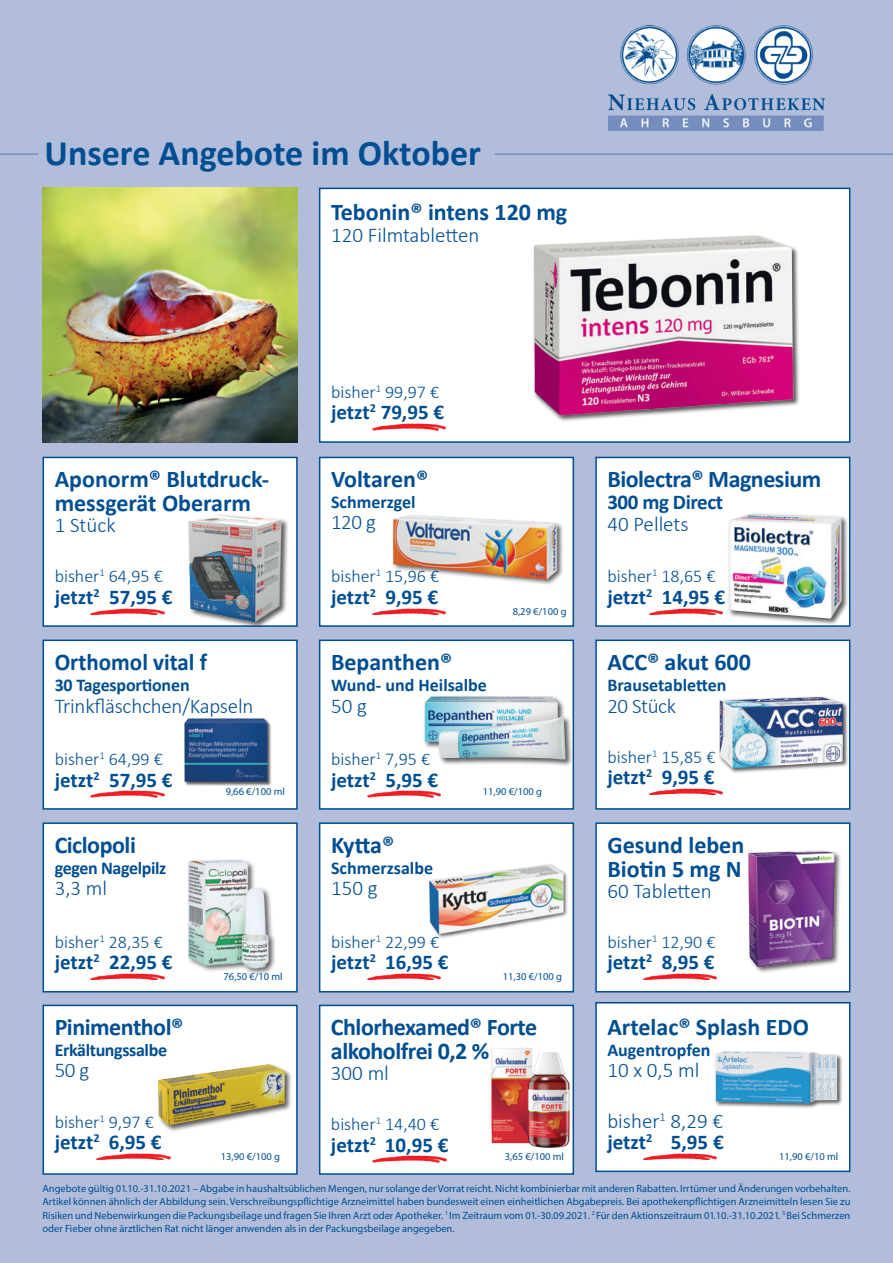
<style>
.page{position:relative;width:893px;height:1263px;background:#b1bdda}
.page>*{position:absolute;margin:0;border:0;box-sizing:border-box;transform-origin:0 0}
.t1{font:700 36px "Calibri";color:#004e92}
.t2{font:700 24px/24px "Calibri";color:#004e92}
.t3{font:700 24px/24px "Calibri";letter-spacing:-.02em;color:#004e92}
.t4{font:700 24px "Calibri";color:#004e92;scale:.96 1}
.t5{font:700 21px "Calibri";color:#004e92}
.t6{font:300 21px/21.6px "Calibri";color:#004e92}
.t7{font:700 21px "Calibri";letter-spacing:-.02em;color:#004e92}
.t8{font:300 18px "Calibri";color:#004e92}
.t9{font:700 18px "Calibri";letter-spacing:-.005em;color:#004e92}
.t10{font:10.5px/13.5px "Myriad Pro";color:#004e92;text-align:justify}
.s1{font-weight:700}
</style>
<div class="page">
<div style="left:43px;top:457px;width:255px;height:170px;background:#fff;border:2px solid #004e92"></div>
<div style="left:319px;top:188px;width:531px;height:255px;background:#fff;border:2px solid #004e92"></div>
<hr style="left:0;top:153px;width:38px;height:2px;background:#768ebe">
<div style="left:595px;top:457px;width:255px;height:170px;background:#fff;border:2px solid #004e92"></div>
<div style="left:319px;top:457px;width:255px;height:170px;background:#fff;border:2px solid #004e92"></div>
<div style="left:595px;top:1002px;width:255px;height:170px;background:#fff;border:2px solid #004e92"></div>
<div style="left:319px;top:639px;width:255px;height:171px;background:#fff;border:2px solid #004e92"></div>
<div style="left:43px;top:639px;width:255px;height:171px;background:#fff;border:2px solid #004e92"></div>
<div style="left:595px;top:822px;width:255px;height:170px;background:#fff;border:2px solid #004e92"></div>
<div style="left:595px;top:639px;width:255px;height:171px;background:#fff;border:2px solid #004e92"></div>
<div style="left:319px;top:1005px;width:255px;height:170px;background:#fff;border:2px solid #004e92"></div>
<div style="left:319px;top:822px;width:255px;height:170px;background:#fff;border:2px solid #004e92"></div>
<div style="left:43px;top:822px;width:255px;height:170px;background:#fff;border:2px solid #004e92"></div>
<div style="left:43px;top:1005px;width:255px;height:170px;background:#fff;border:2px solid #004e92"></div>
<img style="left:608px;top:26px;width:217px;height:105px">
<hr style="left:495px;top:153px;width:398px;height:2px;background:#768ebe">
<img style="left:491px;top:1048px;width:79px;height:100px">
<img style="left:43px;top:188px;width:255px;height:255px">
<img style="left:372px;top:423px;width:74px;height:7px">
<img style="left:90px;top:790px;width:75px;height:7px">
<img style="left:367px;top:790px;width:74px;height:7px">
<img style="left:90px;top:973px;width:75px;height:7px">
<img style="left:367px;top:973px;width:74px;height:7px">
<img style="left:643px;top:973px;width:74px;height:7px">
<img style="left:643px;top:1153px;width:74px;height:7px">
<img style="left:90px;top:608px;width:75px;height:7px">
<img style="left:372px;top:608px;width:74px;height:7px">
<img style="left:649px;top:608px;width:74px;height:7px">
<img style="left:96px;top:1153px;width:75px;height:7px">
<img style="left:649px;top:788px;width:74px;height:7px">
<div style="left:533px;top:234px;width:267px;height:188px;background:#231f20;opacity:.75"></div>
<img style="left:534px;top:235px;width:260px;height:180px">
<div style="left:187px;top:514px;width:102px;height:115px;background:#231f20;opacity:.75"></div>
<img style="left:183px;top:514px;width:103px;height:115px">
<div style="left:392px;top:514px;width:172px;height:72px;background:#231f20;opacity:.75"></div>
<img style="left:392px;top:514px;width:165px;height:66px">
<div style="left:728px;top:512px;width:121px;height:114px;background:#231f20;opacity:.75"></div>
<img style="left:729px;top:514px;width:113px;height:105px">
<div style="left:184px;top:718px;width:88px;height:68px;background:#231f20;opacity:.75"></div>
<img style="left:184px;top:718px;width:86px;height:67px">
<div style="left:423px;top:695px;width:150px;height:72px;background:#231f20;opacity:.75"></div>
<img style="left:425px;top:696px;width:141px;height:63px">
<div style="left:719px;top:696px;width:129px;height:78px;background:#231f20;opacity:.75"></div>
<img style="left:720px;top:697px;width:123px;height:71px">
<div style="left:187px;top:858px;width:90px;height:117px;background:#231f20;opacity:.75"></div>
<img style="left:187px;top:858px;width:90px;height:112px">
<div style="left:428px;top:863px;width:141px;height:76px;background:#231f20;opacity:.75"></div>
<img style="left:428px;top:863px;width:141px;height:73px">
<div style="left:747px;top:849px;width:95px;height:125px;background:#231f20;opacity:.75"></div>
<img style="left:747px;top:849px;width:92px;height:120px">
<div style="left:157px;top:1063px;width:135px;height:69px;background:#231f20;opacity:.75"></div>
<img style="left:158px;top:1064px;width:110px;height:26px">
<div style="left:714px;top:1050px;width:129px;height:59px;background:#231f20;opacity:.75"></div>
<img style="left:715px;top:1052px;width:108px;height:51px">
<img style="left:372px;top:1155px;width:75px;height:7px">
<h1 class="t1" style="left:45px;top:131px;width:438px">Unsere Angebote im Oktober</h1>
<h2 class="t2" style="left:331px;top:199px;width:238px">Tebonin® intens 120 mg</h2>
<h3 class="t6" style="left:331px;top:224px;width:150px">120 Filmtabletten</h3>
<h2 class="t2" style="left:55px;top:466px;width:216px">Aponorm® Blutdruck&shy;messgerät Oberarm</h2>
<h3 class="t6" style="left:55px;top:514px;width:62px">1 Stück</h3>
<h3 class="t8" style="left:55px;top:565px;width:110px">bisher<sup>1</sup> 64,95 €</h3>
<h3 class="t5" style="left:55px;top:584px;width:119px">jetzt<sup>2</sup> 57,95 €</h3>
<h3 class="t8" style="left:331px;top:381px;width:110px">bisher<sup>1</sup> 99,97 €</h3>
<h3 class="t5" style="left:331px;top:399px;width:115px">jetzt<sup>2</sup> 79,95 €</h3>
<h2 class="t2" style="left:331px;top:466px;width:99px">Voltaren®</h2>
<h3 class="t9" style="left:331px;top:491px;width:86px">Schmerzgel</h3>
<h3 class="t6" style="left:331px;top:511px;width:46px">120 g</h3>
<h3 class="t8" style="left:331px;top:565px;width:110px">bisher<sup>1</sup> 15,96 €</h3>
<h3 class="t5" style="left:331px;top:584px;width:109px">jetzt<sup>2</sup> 9,95 €</h3>
<p class="t10" style="left:513px;top:604px;width:55px">8,29 €/100 g</p>
<h2 class="t2" style="left:331px;top:649px;width:123px">Bepanthen®</h2>
<h3 class="t9" style="left:331px;top:674px;width:157px">Wund- und Heilsalbe</h3>
<h3 class="t6" style="left:331px;top:695px;width:37px">50 g</h3>
<h3 class="t8" style="left:331px;top:748px;width:101px">bisher<sup>1</sup> 7,95 €</h3>
<h3 class="t5" style="left:331px;top:767px;width:109px">jetzt<sup>2</sup> 5,95 €</h3>
<h2 class="t4" style="left:55px;top:647px;width:160px">Orthomol vital f</h2>
<h3 class="t9" style="left:55px;top:674px;width:136px">30 Tagesportionen</h3>
<h3 class="t6" style="left:55px;top:695px;width:200px">Trinkfläschchen/Kapseln</h3>
<h3 class="t8" style="left:55px;top:748px;width:110px">bisher<sup>1</sup> 64,99 €</h3>
<h3 class="t5" style="left:55px;top:767px;width:119px">jetzt<sup>2</sup> 57,95 €</h3>
<p class="t10" style="left:226px;top:784px;width:61px">9,66 €/100 ml</p>
<p class="t10" style="left:483px;top:784px;width:61px">11,90 €/100 g</p>
<h2 class="t3" style="left:55px;top:831px;width:83px">Ciclopoli</h2>
<h3 class="t9" style="left:55px;top:856px;width:113px">gegen Nagelpilz</h3>
<h3 class="t6" style="left:55px;top:877px;width:54px">3,3 ml</h3>
<h3 class="t8" style="left:55px;top:930px;width:110px">bisher<sup>1</sup> 28,35 €</h3>
<h3 class="t5" style="left:55px;top:949px;width:119px">jetzt<sup>2</sup> 22,95 €</h3>
<p class="t10" style="left:224px;top:969px;width:61px">76,50 €/10 ml</p>
<h2 class="t2" style="left:331px;top:831px;width:65px">Kytta®</h2>
<h3 class="t9" style="left:331px;top:856px;width:104px">Schmerzsalbe</h3>
<h3 class="t6" style="left:331px;top:877px;width:48px">150 g</h3>
<h3 class="t8" style="left:331px;top:930px;width:110px">bisher<sup>1</sup> 22,99 €</h3>
<h3 class="t5" style="left:331px;top:949px;width:119px">jetzt<sup>2</sup> 16,95 €</h3>
<p class="t10" style="left:503px;top:969px;width:61px">11,30 €/100 g</p>
<h2 class="t3" style="left:607px;top:466px;width:215px">Biolectra® Magnesium</h2>
<h3 class="t7" style="left:607px;top:489px;width:117px">300 mg Direct</h3>
<h3 class="t6" style="left:607px;top:513px;width:83px">40 Pellets</h3>
<h3 class="t8" style="left:607px;top:565px;width:110px">bisher<sup>1</sup> 18,65 €</h3>
<h3 class="t5" style="left:607px;top:584px;width:119px">jetzt<sup>2</sup> 14,95 €</h3>
<h2 class="t2" style="left:607px;top:648px;width:145px">ACC® akut 600</h2>
<h3 class="t9" style="left:607px;top:674px;width:121px">Brausetabletten</h3>
<h3 class="t6" style="left:607px;top:695px;width:70px">20 Stück</h3>
<h3 class="t8" style="left:607px;top:745px;width:110px">bisher<sup>1</sup> 15,85 €</h3>
<h3 class="t5" style="left:607px;top:764px;width:109px">jetzt<sup>2</sup> 9,95 €</h3>
<h2 class="t2" style="left:607px;top:831px;width:138px">Gesund leben<br>Biotin 5 mg N</h2>
<h3 class="t6" style="left:607px;top:880px;width:106px">60 Tabletten</h3>
<h3 class="t8" style="left:607px;top:930px;width:110px">bisher<sup>1</sup> 12,90 €</h3>
<h3 class="t5" style="left:607px;top:949px;width:109px">jetzt<sup>2</sup> 8,95 €</h3>
<h2 class="t3" style="left:55px;top:1014px;width:130px">Pinimenthol®</h2>
<h3 class="t9" style="left:55px;top:1039px;width:114px">Erkältungssalbe</h3>
<h3 class="t6" style="left:55px;top:1059px;width:36px">50 g</h3>
<h3 class="t8" style="left:55px;top:1110px;width:101px">bisher<sup>1</sup> 9,97 €</h3>
<h3 class="t5" style="left:55px;top:1129px;width:108px">jetzt<sup>2</sup> 6,95 €</h3>
<p class="t10" style="left:221px;top:1149px;width:61px">13,90 €/100 g</p>
<h2 class="t3" style="left:331px;top:1014px;width:208px">Chlorhexamed® Forte alkoholfrei 0,2 %</h2>
<h3 class="t6" style="left:331px;top:1062px;width:59px">300 ml</h3>
<h3 class="t8" style="left:331px;top:1113px;width:110px">bisher<sup>1</sup> 14,40 €</h3>
<h3 class="t5" style="left:331px;top:1132px;width:119px">jetzt<sup>2</sup> 10,95 €</h3>
<h2 class="t2" style="left:607px;top:1014px;width:203px">Artelac® Splash EDO</h2>
<h3 class="t9" style="left:607px;top:1039px;width:105px">Augentropfen</h3>
<h3 class="t6" style="left:607px;top:1059px;width:94px">10 x 0,5 ml</h3>
<h3 class="t6" style="left:607px;top:1109px;width:118px">bisher<sup>1</sup> 8,29 € <span class="s1">jetzt</span><sup>2</sup> <span class="s1">5,95 €</span></h3>
<p class="t10" style="left:505px;top:1149px;width:61px">3,65 €/100 ml</p>
<p class="t10" style="left:779px;top:1149px;width:61px">11,90 €/10 ml</p>
<p class="t10" style="left:43px;top:1181px;width:809px">Angebote gültig 01.10.-31.10.2021 – Abgabe in haushaltsüblichen Mengen, nur solange der Vorrat reicht. Nicht kombinierbar mit anderen Rabatten. Irrtümer und Änderungen vorbehalten.<br>Artikel können ähnlich der Abbildung sein. Verschreibungspflichtige Arzneimittel haben bundesweit einen einheitlichen Abgabepreis. Bei apothekenpflichtigen Arzneimitteln lesen Sie zu Risiken und Nebenwirkungen die Packungsbeilage und fragen Sie Ihren Arzt oder Apotheker. <sup>1</sup> Im Zeitraum vom 01.-30.09.2021. <sup>2</sup> Für den Aktionszeitraum 01.10.-31.10.2021. <sup>3</sup> Bei Schmerzen oder Fieber ohne ärztlichen Rat nicht länger anwenden als in der Packungsbeilage angegeben.</p>
</div>
